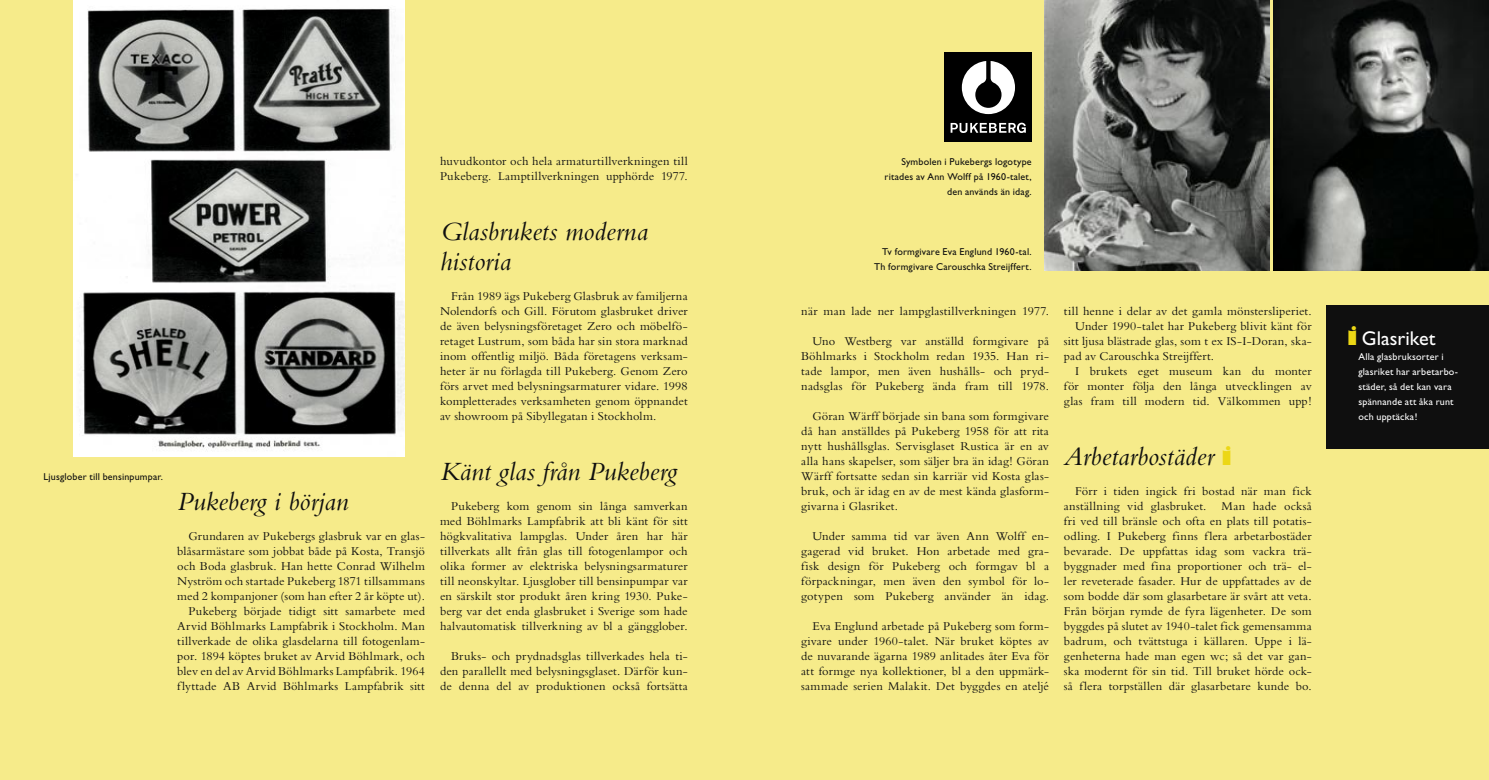
<style>
.page{position:relative;width:1489px;height:780px;background:#fff}
.page>*{position:absolute;margin:0;border:0;box-sizing:border-box;transform-origin:0 0}
.Mellanrubrik{font:italic 27.5px/30px "Bembo";color:#0f0f0f}
.Underrubrik{font:20px "Gill Sans";letter-spacing:.005em;color:#fff}
.Brödtext{font:12.5px/15px "Bembo";letter-spacing:.01em;color:#0f0f0f;text-align:justify}
.Bildtext{font:10px "Gill Sans";letter-spacing:.015em;color:#0f0f0f}
.Bildtext-2{font:10px/15px "Gill Sans";letter-spacing:.02em;color:#fff}
.s1{font-family:"Gill Sans";font-weight:800;font-style:normal;font-size:25px;color:#ecd715}
.s2{font-weight:800;font-size:25px;color:#ecd715}
</style>
<div class="page">
<div style="left:0;top:0;width:1488px;height:780px;background:#f6eb8a"></div>
<img style="left:74px;top:0;width:330px;height:456px">
<div style="left:944px;top:52px;width:87px;height:90px;background:#000"></div>
<svg style="left:961px;top:61px;width:53px;height:53px"></svg>
<svg style="left:950px;top:123px;width:75px;height:10px"></svg>
<div style="left:1325px;top:305px;width:163px;height:144px;background:#0f0f0f"></div>
<img style="left:1044px;top:0;width:225px;height:270px">
<img style="left:1273px;top:0;width:215px;height:270px">
<p class="Bildtext" style="left:43px;top:471px;width:121px">Ljusglober till bensinpumpar.</p>
<p class="Mellanrubrik" style="left:177px;top:486px;width:173px">Pukeberg i början</p>
<p class="Brödtext" style="left:177px;top:528px;width:249px;text-indent:11px">Grundaren av Pukebergs glasbruk var en glas&shy;blåsarmästare som jobbat både på Kosta, Transjö och Boda glasbruk. Han hette Conrad Wilhelm Nyström och startade Pukeberg 1871 tillsammans med 2 kompanjoner (som han efter 2 år köpte ut).</p>
<p class="Brödtext" style="left:177px;top:603px;width:249px;text-indent:11px">Pukeberg började tidigt sitt samarbete med Arvid Böhlmarks Lampfabrik i Stockholm. Man tillverkade de olika glasdelarna till fotogenlam&shy;por. 1894 köptes bruket av Arvid Böhlmark, och blev en del av Arvid Böhlmarks Lampfabrik. 1964 flyttade AB Arvid Böhlmarks Lampfabrik sitt</p>
<p class="Brödtext" style="left:440px;top:153px;width:249px">huvudkontor och hela armaturtillverkningen till<br>Pukeberg. Lamptillverkningen upphörde 1977.</p>
<p class="Mellanrubrik" style="left:440px;top:216px;width:209px">Glasbrukets moderna historia</p>
<p class="Brödtext" style="left:440px;top:288px;width:249px;text-indent:11px">Från 1989 ägs Pukeberg Glasbruk av familjerna Nolendorfs och Gill. Förutom glasbruket driver de även belysningsföretaget Zero och möbelfö&shy;retaget Lustrum, som båda har sin stora marknad inom offentlig miljö. Båda företagens verksam&shy;heter är nu förlagda till Pukeberg. Genom Zero förs arvet med belysningsarmaturer vidare. 1998 kompletterades verksamheten genom öppnandet av showroom på Sibyllegatan i Stockholm.</p>
<p class="Mellanrubrik" style="left:440px;top:456px;width:239px">Känt glas från Pukeberg</p>
<p class="Brödtext" style="left:440px;top:498px;width:249px;text-indent:11px">Pukeberg kom genom sin långa samverkan med Böhlmarks Lampfabrik att bli känt för sitt högkvalitativa lampglas. Under åren har här tillverkats allt från glas till fotogenlampor och olika former av elektriska belysningsarmaturer till neonskyltar. Ljusglober till bensinpumpar var en särskilt stor produkt åren kring 1930. Puke&shy;berg var det enda glasbruket i Sverige som hade halvautomatisk tillverkning av bl a gängglober.</p>
<p class="Brödtext" style="left:440px;top:648px;width:249px;text-indent:11px">Bruks- och prydnadsglas tillverkades hela ti&shy;den parallellt med belysningsglaset. Därför kun&shy;de denna del av produktionen också fortsätta</p>
<p class="Bildtext" style="left:901px;top:156px;width:132px">Symbolen i Pukebergs logotype</p>
<p class="Bildtext" style="left:884px;top:171px;width:148px">ritades av Ann Wolff på 1960-talet,</p>
<p class="Bildtext" style="left:947px;top:186px;width:86px">den används än idag.</p>
<p class="Bildtext" style="left:882px;top:246px;width:151px">Tv formgivare Eva Englund 1960-tal.</p>
<p class="Bildtext" style="left:874px;top:261px;width:159px">Th formgivare Carouschka Streijffert.</p>
<p class="Brödtext" style="left:801px;top:303px;width:249px">när man lade ner lampglastillverkningen 1977.</p>
<p class="Brödtext" style="left:801px;top:333px;width:249px;text-indent:11px">Uno Westberg var anställd formgivare på Böhlmarks i Stockholm redan 1935. Han ri&shy;tade lampor, men även hushålls- och pryd&shy;nadsglas för Pukeberg ända fram till 1978.</p>
<p class="Brödtext" style="left:801px;top:408px;width:249px;text-indent:11px">Göran Wärff började sin bana som formgivare då han anställdes på Pukeberg 1958 för att rita nytt hushållsglas. Servisglaset Rustica är en av alla hans skapelser, som säljer bra än idag! Göran Wärff fortsatte sedan sin karriär vid Kosta glas&shy;bruk, och är idag en av de mest kända glasform&shy;givarna i Glasriket.</p>
<p class="Brödtext" style="left:801px;top:528px;width:249px;text-indent:11px">Under samma tid var även Ann Wolff en&shy;gagerad vid bruket. Hon arbetade med gra&shy;fisk design för Pukeberg och formgav bl a förpackningar, men även den symbol för lo&shy;gotypen som Pukeberg använder än idag.</p>
<p class="Brödtext" style="left:801px;top:618px;width:249px;text-indent:11px">Eva Englund arbetade på Pukeberg som form&shy;givare under 1960-talet. När bruket köptes av de nuvarande ägarna 1989 anlitades åter Eva för att formge nya kollektioner, bl a den uppmärk&shy;sammade serien Malakit. Det byggdes en ateljé</p>
<p class="Brödtext" style="left:1063px;top:303px;width:249px">till henne i delar av det gamla mönstersliperiet.</p>
<p class="Brödtext" style="left:1063px;top:318px;width:249px;text-indent:11px">Under 1990-talet har Pukeberg blivit känt för sitt ljusa blästrade glas, som t ex IS-I-Doran, ska&shy;pad av Carouschka Streijffert.</p>
<p class="Brödtext" style="left:1063px;top:363px;width:249px;text-indent:11px">I brukets eget museum kan du monter för monter följa den långa utvecklingen av glas fram till modern tid. Välkommen upp!</p>
<p class="Mellanrubrik" style="left:1063px;top:441px;width:170px">Arbetarbostäder <span class="s1">i</span></p>
<p class="Brödtext" style="left:1063px;top:483px;width:249px;text-indent:11px">Förr i tiden ingick fri bostad när man fick anställning vid glasbruket. Man hade också fri ved till bränsle och ofta en plats till potatis&shy;odling. I Pukeberg finns flera arbetarbostäder bevarade. De uppfattas idag som vackra trä&shy;byggnader med fina proportioner och trä- el&shy;ler reveterade fasader. Hur de uppfattades av de som bodde där som glasarbetare är svårt att veta.<br>Från början rymde de fyra lägenheter. De som byggdes på slutet av 1940-talet fick gemensamma badrum, och tvättstuga i källaren. Uppe i lä&shy;genheterna hade man egen wc; så det var gan&shy;ska modernt för sin tid. Till bruket hörde ock&shy;så flera torpställen där glasarbetare kunde bo.</p>
<p class="Underrubrik" style="left:1346px;top:327px;width:90px"><span class="s2">i</span> Glasriket</p>
<p class="Bildtext-2" style="left:1358px;top:349px;width:101px">Alla glasbruksorter i glasriket har arbetarbo&shy;städer, så det kan vara spännande att åka runt och upptäcka!</p>
</div>
